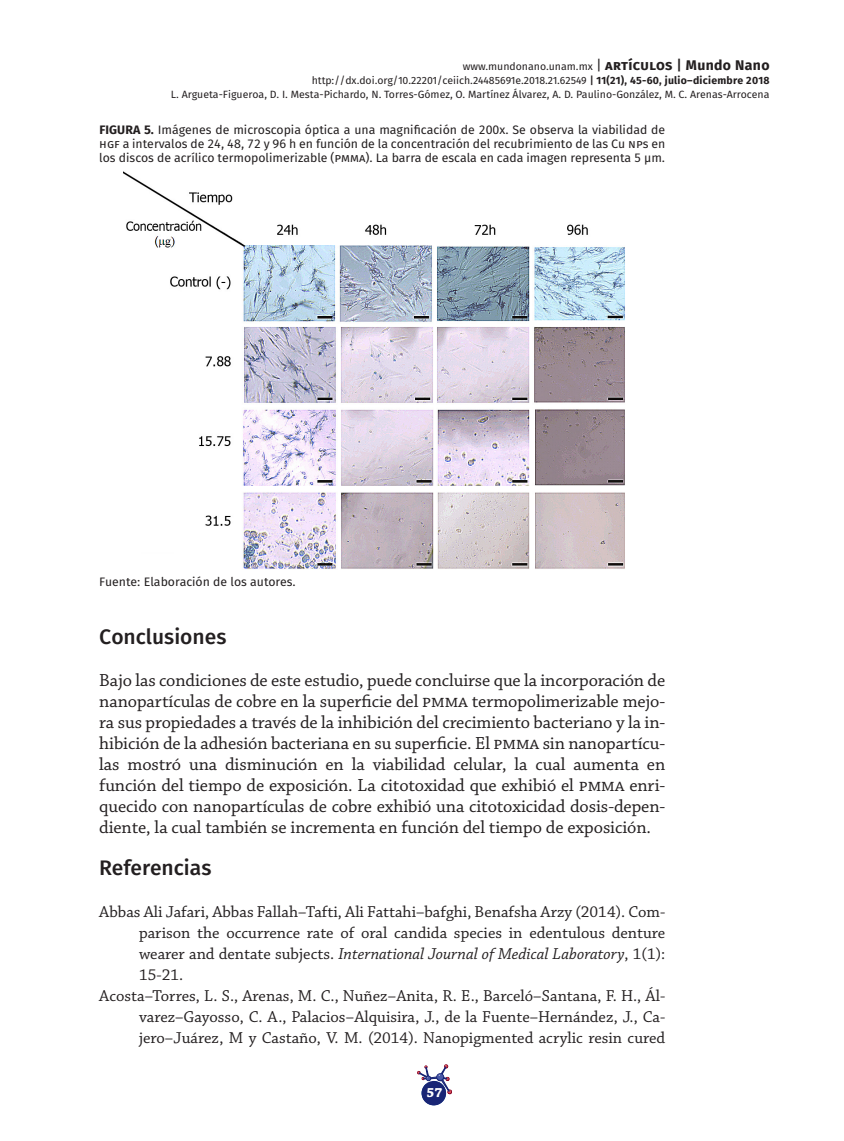
<style>
.page{position:relative;width:844px;height:1141px;background:#fff}
.page>*{position:absolute;margin:0;border:0;box-sizing:border-box;transform-origin:0 0}
.T-2{font:21px "Fira Sans OT Medium";color:#231f20}
.BT_ss{font:18.38px/21px "Chaparral Pro";letter-spacing:-.005em;color:#231f20;text-align:justify}
.Texto_referencia_ing{font:16.62px/21px "Chaparral Pro";color:#231f20;text-align:justify}
.t1{font:700 14px "Chaparral Pro";color:#fff}
.Pie_Figura{font:12.25px/14px "Fira Sans OT";color:#231f20;text-align:justify}
.t2{font:10.5px/14px "Fira Sans OT";color:#231f20;text-align:right}
.s1{font-size:14px}
.s2{font-weight:700;font-size:14px}
.s3{font-family:"Fira Sans OT Medium";font-size:14px}
.s4{font-family:"Fira Sans OT Medium"}
.s5{font-weight:700}
.s6{font-style:italic}
</style>
<div class="page">
<svg style="left:417px;top:1065px;width:34px;height:40px"></svg>
<div style="left:421px;top:1081px;width:25px;height:24px;background:#192575;border-radius:50%"></div>
<img style="left:124px;top:172px;width:501px;height:397px">
<p class="t2" style="left:171px;top:60px;width:600px">www.mundonano.unam.mx <span class="s1">|</span> <span class="s2">artículos</span> <span class="s3">|</span> <span class="s2">Mundo Nano<br></span>http://dx.doi.org/10.22201/ceiich.24485691e.2018.21.62549 <span class="s4">|</span> <span class="s5">11(21), 45-60, julio–diciembre 2018<br></span>L. Argueta-Figueroa, D. I. Mesta-Pichardo, N. Torres-Gómez, O. Martínez Álvarez, A. D. Paulino-González, M. C. Arenas-Arrocena</p>
<p class="Pie_Figura" style="left:99px;top:124px;width:567px"><span class="s5">FIGURA 5.</span> Imágenes de microscopia óptica a una magnificación de 200x. Se observa la viabilidad de hgf a intervalos de 24, 48, 72 y 96 h en función de la concentración del recubrimiento de las Cu nps en los discos de acrílico termopolimerizable (pmma). La barra de escala en cada imagen representa 5 µm.</p>
<p class="Pie_Figura" style="left:99px;top:575px;width:198px">Fuente: Elaboración de los autores.</p>
<p class="T-2" style="left:99px;top:622px;width:129px">Conclusiones</p>
<p class="BT_ss" style="left:99px;top:670px;width:567px">Bajo las condiciones de este estudio, puede concluirse que la incorporación de nanopartículas de cobre en la superficie del pmma termopolimerizable mejo&shy;ra sus propiedades a través de la inhibición del crecimiento bacteriano y la in&shy;hibición de la adhesión bacteriana en su superficie. El pmma sin nanopartícu&shy;las mostró una disminución en la viabilidad celular, la cual aumenta en función del tiempo de exposición. La citotoxidad que exhibió el pmma enri&shy;quecido con nanopartículas de cobre exhibió una citotoxicidad dosis-depen&shy;diente, la cual también se incrementa en función del tiempo de exposición.</p>
<p class="T-2" style="left:99px;top:853px;width:114px">Referencias</p>
<p class="Texto_referencia_ing" style="left:139px;top:902px;width:527px;text-indent:-40px">Abbas Ali Jafari, Abbas Fallah–Tafti, Ali Fattahi–bafghi, Benafsha Arzy (2014). Com&shy;parison the occurrence rate of oral candida species in edentulous denture wearer and dentate subjects. <span class="s6">International Journal of Medical Laboratory</span>, 1(1):<br>15-21.</p>
<p class="Texto_referencia_ing" style="left:139px;top:986px;width:527px;text-indent:-40px">Acosta–Torres, L. S., Arenas, M. C., Nuñez–Anita, R. E., Barceló–Santana, F. H., Ál&shy;varez–Gayosso, C. A., Palacios–Alquisira, J., de la Fuente–Hernández, J., Ca&shy;jero–Juárez, M y Castaño, V. M. (2014). Nanopigmented acrylic resin cured</p>
<p class="t1" style="left:426px;top:1085px;width:17px">57</p>
</div>
